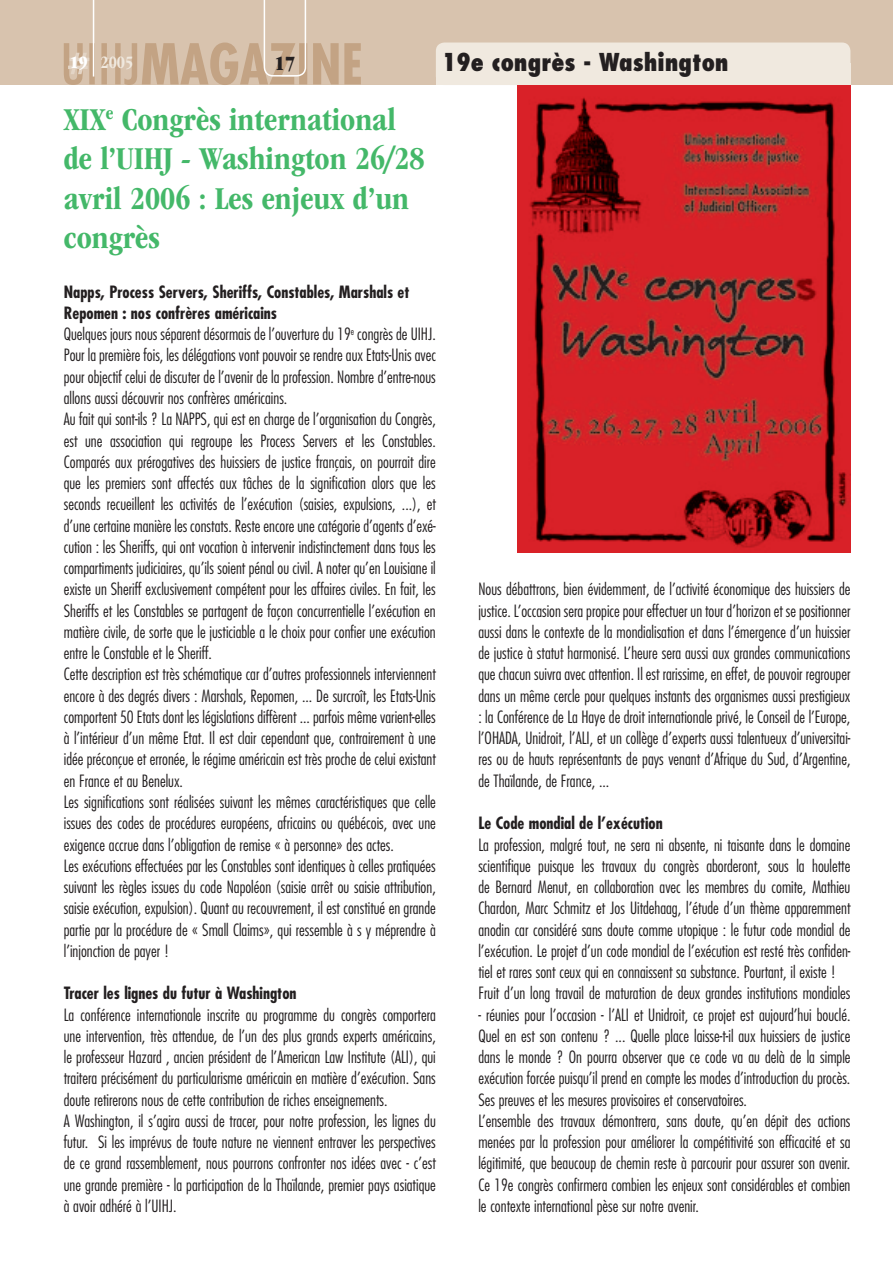
<style>
.page{position:relative;width:893px;height:1263px;background:#fff}
.page>*{position:absolute;margin:0;border:0;box-sizing:border-box;transform-origin:0 0}
._01-titre{font:700 condensed 33px/39.6px "ITC Garamond Std";color:#44b869}
.t1{font:800 condensed 24px "Futura Std";color:#231f20}
.t2{font:21px "ITC Garamond Std Ult Cond";color:#231f20}
.t3{font:700 condensed 18px "ITC Garamond Std";color:#f0e9df}
.t4{font:18px "ITC Garamond Std Ult Cond";color:#fff}
._04-texte_français{font:300 condensed 16.5px/21.3px "Futura Std";color:#231f20;text-align:justify}
._03-texte_titre_français{font:700 condensed 16.5px/21.3px "Futura Std";color:#231f20}
</style>
<div class="page">
<div style="left:0;top:0;width:893px;height:85px;background:#d8c3ae"></div>
<div style="left:436px;top:43px;width:414px;height:21px;background:#f0e9df"></div>
<div style="left:436px;top:64px;width:414px;height:21px;background:#f0e9df"></div>
<svg style="left:64px;top:0;width:297px;height:85px"></svg>
<img style="left:518px;top:85px;width:332px;height:468px">
<p class="t4" style="left:70px;top:52px;width:19px">19</p>
<p class="t3" style="left:100px;top:52px;width:34px">2005</p>
<p class="t2" style="left:274px;top:51px;width:22px">17</p>
<p class="t1" style="left:442px;top:47px;width:288px">19e congrès - Washington</p>
<p class="_01-titre" style="left:64px;top:99px;width:362px">XIX<sup>e</sup> Congrès international de l’UIHJ - Washington 26/28 avril 2006 : Les enjeux d’un congrès</p>
<p class="_03-texte_titre_français" style="left:64px;top:281px;width:347px">Napps, Process Servers, Sheriffs, Constables, Marshals et<br>Repomen : nos confrères américains</p>
<p class="_04-texte_français" style="left:64px;top:323px;width:374px">Quelques jours nous séparent désormais de l’ouverture du 19<sup>e</sup> congrès de UIHJ.<br>Pour la première fois, les délégations vont pouvoir se rendre aux Etats-Unis avec pour objectif celui de discuter de l’avenir de la profession. Nombre d’entre-nous allons aussi découvrir nos confrères américains.</p>
<p class="_04-texte_français" style="left:64px;top:408px;width:374px">Au fait qui sont-ils ? La NAPPS, qui est en charge de l’organisation du Congrès, est une association qui regroupe les Process Servers et les Constables.<br>Comparés aux prérogatives des huissiers de justice français, on pourrait dire que les premiers sont affectés aux tâches de la signification alors que les seconds recueillent les activités de l’exécution (saisies, expulsions, ...), et d’une certaine manière les constats. Reste encore une catégorie d’agents d’exé&shy;cution : les Sheriffs, qui ont vocation à intervenir indistinctement dans tous les compartiments judiciaires, qu’ils soient pénal ou civil. A noter qu’en Louisiane il existe un Sheriff exclusivement compétent pour les affaires civiles. En fait, les Sheriffs et les Constables se partagent de façon concurrentielle l’exécution en matière civile, de sorte que le justiciable a le choix pour confier une exécution entre le Constable et le Sheriff.</p>
<p class="_04-texte_français" style="left:64px;top:664px;width:374px">Cette description est très schématique car d’autres professionnels interviennent encore à des degrés divers : Marshals, Repomen, ... De surcroît, les Etats-Unis comportent 50 Etats dont les législations diffèrent ... parfois même varient-elles à l’intérieur d’un même Etat. Il est clair cependant que, contrairement à une idée préconçue et erronée, le régime américain est très proche de celui existant en France et au Benelux.</p>
<p class="_04-texte_français" style="left:64px;top:791px;width:374px">Les significations sont réalisées suivant les mêmes caractéristiques que celle issues des codes de procédures européens, africains ou québécois, avec une exigence accrue dans l’obligation de remise « à personne» des actes.</p>
<p class="_04-texte_français" style="left:64px;top:855px;width:374px">Les exécutions effectuées par les Constables sont identiques à celles pratiquées suivant les règles issues du code Napoléon (saisie arrêt ou saisie attribution, saisie exécution, expulsion). Quant au recouvrement, il est constitué en grande partie par la procédure de « Small Claims», qui ressemble à s y méprendre à l’injonction de payer !</p>
<p class="_03-texte_titre_français" style="left:64px;top:983px;width:234px">Tracer les lignes du futur à Washington</p>
<p class="_04-texte_français" style="left:64px;top:1004px;width:374px">La conférence internationale inscrite au programme du congrès comportera une intervention, très attendue, de l’un des plus grands experts américains, le professeur Hazard , ancien président de l’American Law Institute (ALI), qui traitera précisément du particularisme américain en matière d’exécution. Sans doute retirerons nous de cette contribution de riches enseignements.</p>
<p class="_04-texte_français" style="left:64px;top:1110px;width:374px">A Washington, il s’agira aussi de tracer, pour notre profession, les lignes du futur. Si les imprévus de toute nature ne viennent entraver les perspectives de ce grand rassemblement, nous pourrons confronter nos idées avec - c’est une grande première - la participation de la Thaïlande, premier pays asiatique à avoir adhéré à l’UIHJ.</p>
<p class="_04-texte_français" style="left:478px;top:579px;width:374px">Nous débattrons, bien évidemment, de l’activité économique des huissiers de justice. L’occasion sera propice pour effectuer un tour d’horizon et se positionner aussi dans le contexte de la mondialisation et dans l’émergence d’un huissier de justice à statut harmonisé. L’heure sera aussi aux grandes communications que chacun suivra avec attention. Il est rarissime, en effet, de pouvoir regrouper dans un même cercle pour quelques instants des organismes aussi prestigieux : la Conférence de La Haye de droit internationale privé, le Conseil de l’Europe, l’OHADA, Unidroit, l’ALI, et un collège d’experts aussi talentueux d’universitai&shy;res ou de hauts représentants de pays venant d’Afrique du Sud, d’Argentine, de Thaïlande, de France, ...</p>
<p class="_03-texte_titre_français" style="left:478px;top:812px;width:186px">Le Code mondial de l’exécution</p>
<p class="_04-texte_français" style="left:478px;top:834px;width:374px">La profession, malgré tout, ne sera ni absente, ni taisante dans le domaine scientifique puisque les travaux du congrès aborderont, sous la houlette de Bernard Menut, en collaboration avec les membres du comite, Mathieu Chardon, Marc Schmitz et Jos Uitdehaag, l’étude d’un thème apparemment anodin car considéré sans doute comme utopique : le futur code mondial de l’exécution. Le projet d’un code mondial de l’exécution est resté très confiden&shy;tiel et rares sont ceux qui en connaissent sa substance. Pourtant, il existe !</p>
<p class="_04-texte_français" style="left:478px;top:982px;width:374px">Fruit d’un long travail de maturation de deux grandes institutions mondiales</p>
<p class="_04-texte_français" style="left:478px;top:1004px;width:374px">- réunies pour l’occasion - l’ALI et Unidroit, ce projet est aujourd’hui bouclé.<br>Quel en est son contenu ? ... Quelle place laisse-t-il aux huissiers de justice dans le monde ? On pourra observer que ce code va au delà de la simple exécution forcée puisqu’il prend en compte les modes d’introduction du procès.<br>Ses preuves et les mesures provisoires et conservatoires.</p>
<p class="_04-texte_français" style="left:478px;top:1110px;width:374px">L’ensemble des travaux démontrera, sans doute, qu’en dépit des actions menées par la profession pour améliorer la compétitivité son efficacité et sa légitimité, que beaucoup de chemin reste à parcourir pour assurer son avenir.<br>Ce 19e congrès confirmera combien les enjeux sont considérables et combien le contexte international pèse sur notre avenir.</p>
</div>
